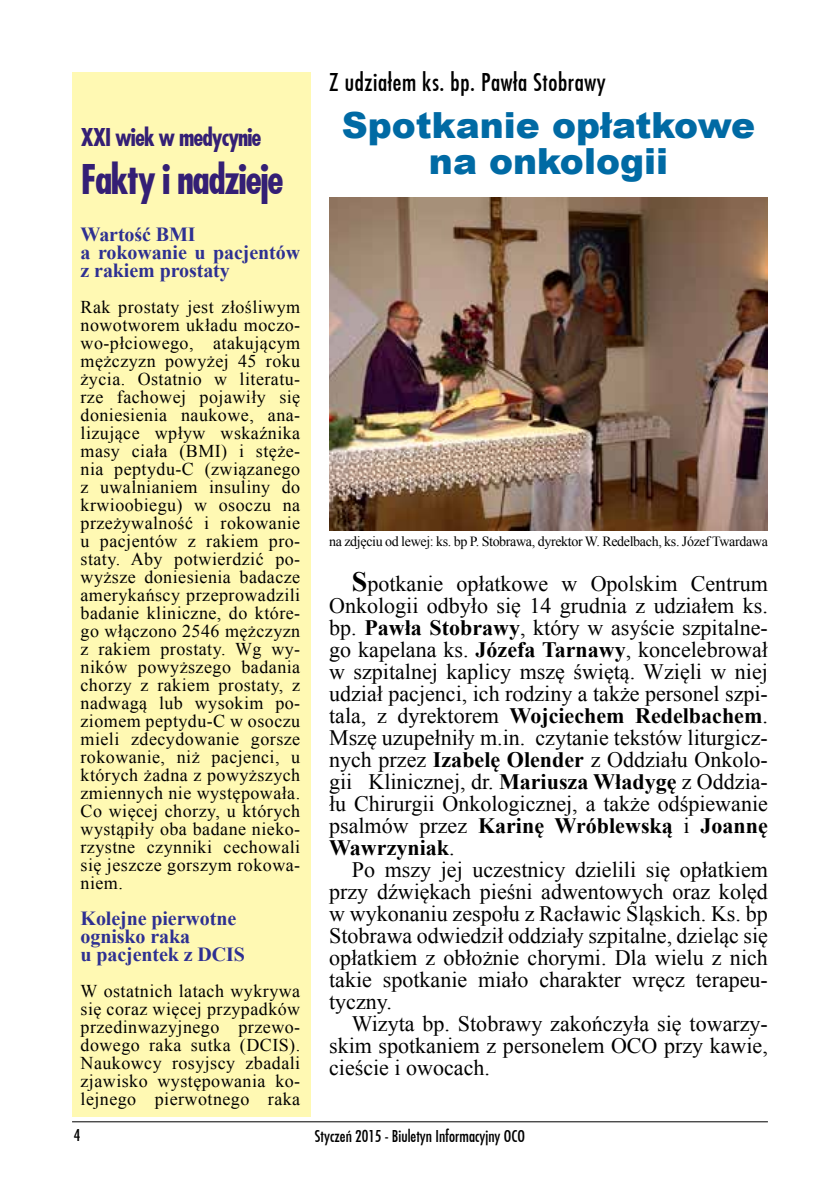
<style>
.page{position:relative;width:840px;height:1191px;background:#fff}
.page>*{position:absolute;margin:0;border:0;box-sizing:border-box;transform-origin:0 0}
.t1{font:700 40px "Fujiyama";letter-spacing:-.04em;color:#341f75}
.t2{font:900 36px/36px "Arial";color:#006aa4;text-align:center}
.t3{font:24px "Fujiyama";letter-spacing:.025em;color:#000}
.t4{font:700 24px "Fujiyama";letter-spacing:-.04em;color:#341f75}
.t5{font:22px/22px "Times New Roman";color:#000;text-align:justify}
.t6{font:700 20px/18px "Times New Roman";letter-spacing:-.005em;color:#2e3092}
.t7{font:18px/18px "Times New Roman";letter-spacing:.025em;color:#000;text-align:justify}
.t8{font:16px "Fujiyama";color:#000}
.t9{font:14px "Times New Roman";letter-spacing:-.025em;color:#000}
.s1{font-weight:700;font-size:28px}
.s2{font-weight:700}
</style>
<div class="page">
<hr style="left:72px;top:1121px;width:695px;height:1px;background:#000">
<div style="left:72px;top:72px;width:238px;height:1045px;background:#fff9b3"></div>
<img style="left:329px;top:197px;width:438px;height:334px">
<h3 class="t4" style="left:81px;top:121px;width:182px">XXI wiek w medycynie</h3>
<h1 class="t1" style="left:81px;top:153px;width:204px">Fakty i nadzieje</h1>
<p class="t6" style="left:80px;top:225px;width:221px">Wartość BMI<br>a rokowanie u pacjentów z rakiem prostaty</p>
<p class="t7" style="left:80px;top:297px;width:221px">Rak prostaty jest złośliwym nowotworem układu moczo&shy;wo-płciowego, atakującym mężczyzn powyżej 45 roku życia. Ostatnio w literatu&shy;rze fachowej pojawiły się doniesienia naukowe, ana&shy;lizujące wpływ wskaźnika masy ciała (BMI) i stęże&shy;nia peptydu-C (związanego z uwalnianiem insuliny do krwioobiegu) w osoczu na przeżywalność i rokowanie u pacjentów z rakiem pro&shy;staty. Aby potwierdzić po&shy;wyższe doniesienia badacze amerykańscy przeprowadzili badanie kliniczne, do które&shy;go włączono 2546 mężczyzn z rakiem prostaty. Wg wy&shy;ników powyższego badania chorzy z rakiem prostaty, z nadwagą lub wysokim po&shy;ziomem peptydu-C w osoczu mieli zdecydowanie gorsze rokowanie, niż pacjenci, u których żadna z powyższych zmiennych nie występowała.<br>Co więcej chorzy, u których wystąpiły oba badane nieko&shy;rzystne czynniki cechowali się jeszcze gorszym rokowa&shy;niem.</p>
<p class="t6" style="left:80px;top:909px;width:166px">Kolejne pierwotne ognisko raka<br>u pacjentek z DCIS</p>
<p class="t7" style="left:80px;top:981px;width:221px">W ostatnich latach wykrywa się coraz więcej przypadków przedinwazyjnego przewo&shy;dowego raka sutka (DCIS).<br>Naukowcy rosyjscy zbadali zjawisko występowania ko&shy;lejnego pierwotnego raka</p>
<h3 class="t3" style="left:329px;top:66px;width:278px">Z udziałem ks. bp. Pawła Stobrawy</h3>
<h2 class="t2" style="left:341px;top:106px;width:415px">Spotkanie opłatkowe na onkologii</h2>
<p class="t9" style="left:329px;top:531px;width:440px">na zdjęciu od lewej: ks. bp P. Stobrawa, dyrektor W. Redelbach, ks. Józef Twardawa</p>
<p class="t5" style="left:329px;top:572px;width:440px;text-indent:23px"><span class="s1">S</span>potkanie opłatkowe w Opolskim Centrum Onkologii odbyło się 14 grudnia z udziałem ks. bp. <span class="s2">Pawła Stobrawy</span>, który w asyście szpitalne&shy;go kapelana ks. <span class="s2">Józefa Tarnawy</span>, koncelebrował w szpitalnej kaplicy mszę świętą. Wzięli w niej udział pacjenci, ich rodziny a także personel szpi&shy;tala, z dyrektorem <span class="s2">Wojciechem Redelbachem</span>.<br>Mszę uzupełniły m.in. czytanie tekstów liturgicz&shy;nych przez <span class="s2">Izabelę Olender</span> z Oddziału Onkolo&shy;gii Klinicznej, dr. <span class="s2">Mariusza Władygę</span> z Oddzia&shy;łu Chirurgii Onkologicznej, a także odśpiewanie psalmów przez <span class="s2">Karinę Wróblewską</span> i <span class="s2">Joannę Wawrzyniak</span>.</p>
<p class="t5" style="left:329px;top:858px;width:440px;text-indent:23px">Po mszy jej uczestnicy dzielili się opłatkiem przy dźwiękach pieśni adwentowych oraz kolęd w wykonaniu zespołu z Racławic Śląskich. Ks. bp Stobrawa odwiedził oddziały szpitalne, dzieląc się opłatkiem z obłożnie chorymi. Dla wielu z nich takie spotkanie miało charakter wręcz terapeu&shy;tyczny.</p>
<p class="t5" style="left:329px;top:1012px;width:440px;text-indent:23px">Wizyta bp. Stobrawy zakończyła się towarzy&shy;skim spotkaniem z personelem OCO przy kawie, cieście i owocach.</p>
<p class="t8" style="left:74px;top:1124px;width:8px">4</p>
<p class="t8" style="left:315px;top:1125px;width:211px">Styczeń 2015 - Biuletyn Informacyjny OCO</p>
</div>
